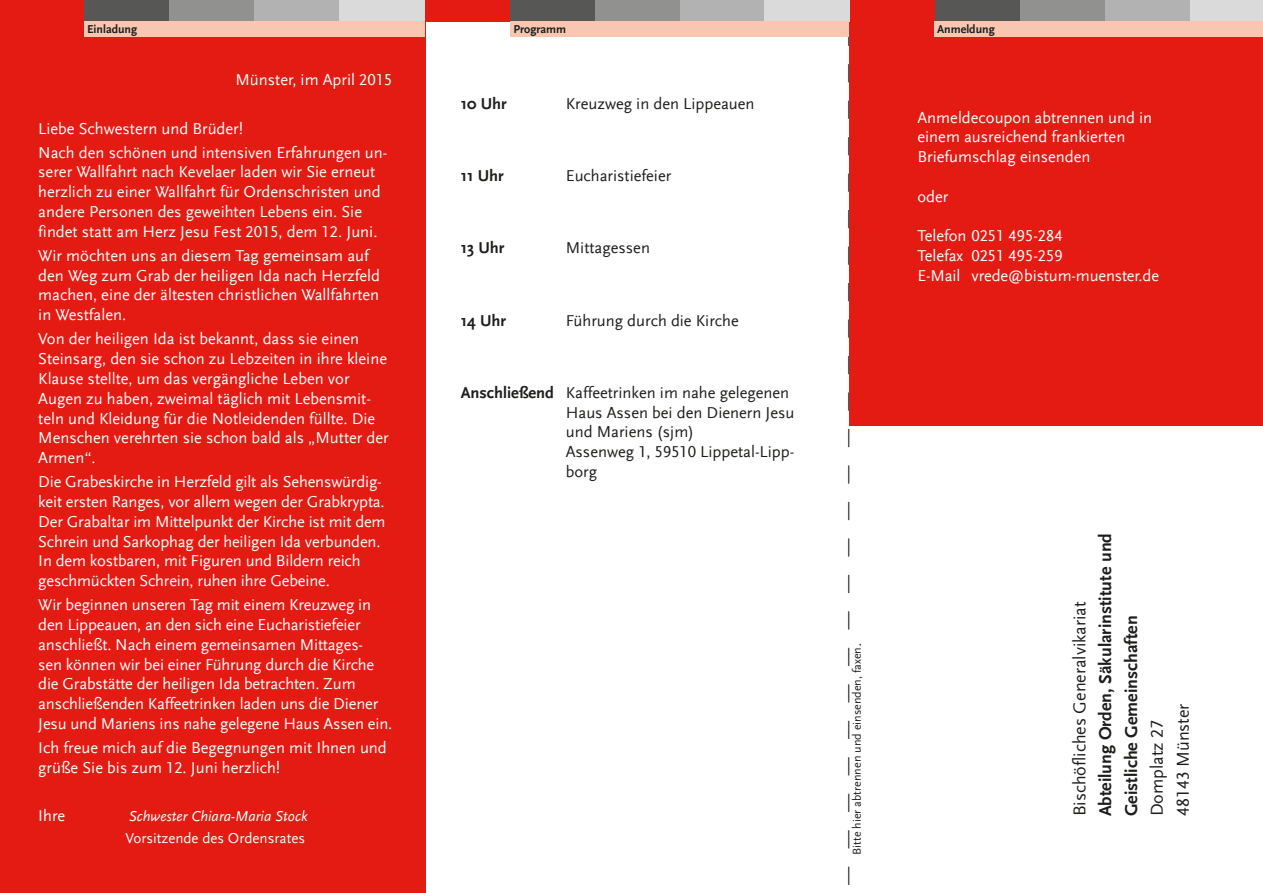
<style>
.page{position:relative;width:1263px;height:893px;background:#fff}
.page>*{position:absolute;margin:0;border:0;box-sizing:border-box;transform-origin:0 0}
.Fließtext{font:700 18px "Scala Sans";color:#1d1d1b}
.Fließtext-2{font:18px "Scala Sans LF";color:#1d1d1b}
.Fließtext-3{font:16.5px/19.8px "Scala Sans LF";color:#fff}
.Einzug{font:16.5px/19.8px "Scala Sans LF";color:#1d1d1b}
.Einzug-2{font:700 16.5px "Scala Sans";color:#1d1d1b}
.Fließtext-4{font:italic 15px "Scala Sans";color:#fff}
.Fließtext-5{font:15px "Scala Sans LF";color:#fff}
.t1{font:12px "Scala Sans LF";color:#1d1d1b}
.Fließ_fett{font:700 12px "Scala Sans";color:#1d1d1b}
.s1{font-family:"Scala Sans";font-weight:700}
.s2{font-family:"Times New Roman";font-size:18px}
</style>
<div class="page">
<div style="left:0;top:0;width:425px;height:893px;background:#e41b13"></div>
<div style="left:849px;top:0;width:414px;height:425px;background:#e41b13"></div>
<div style="left:85px;top:0;width:85px;height:21px;background:#575756"></div>
<div style="left:170px;top:0;width:85px;height:21px;background:#919190"></div>
<div style="left:255px;top:0;width:85px;height:21px;background:#b2b2b2"></div>
<div style="left:340px;top:0;width:85px;height:21px;background:#dadada"></div>
<div style="left:935px;top:0;width:85px;height:21px;background:#575756"></div>
<div style="left:1020px;top:0;width:85px;height:21px;background:#919190"></div>
<div style="left:1105px;top:0;width:85px;height:21px;background:#b2b2b2"></div>
<div style="left:1190px;top:0;width:73px;height:21px;background:#dadada"></div>
<div style="left:85px;top:21px;width:340px;height:15px;background:#f9c7b1"></div>
<div style="left:934px;top:21px;width:329px;height:15px;background:#f9c7b1"></div>
<svg style="left:848px;top:36px;width:1px;height:849px"></svg>
<div style="left:425px;top:0;width:85px;height:21px;background:#e41b13"></div>
<div style="left:510px;top:0;width:85px;height:21px;background:#575756"></div>
<div style="left:595px;top:0;width:85px;height:21px;background:#919190"></div>
<div style="left:680px;top:0;width:85px;height:21px;background:#b2b2b2"></div>
<div style="left:765px;top:0;width:85px;height:21px;background:#dadada"></div>
<div style="left:510px;top:21px;width:339px;height:15px;background:#f9c7b1"></div>
<p class="Fließ_fett" style="left:87px;top:23px;width:52px">Einladung</p>
<p class="Fließ_fett" style="left:513px;top:23px;width:54px">Programm</p>
<p class="Fließtext-3" style="left:235px;top:71px;width:158px">Münster, im April 2015</p>
<p class="Fließtext-3" style="left:38px;top:119px;width:206px">Liebe Schwestern und Brüder!</p>
<p class="Fließtext-3" style="left:38px;top:143px;width:351px">Nach den schönen und intensiven Erfahrungen un&shy;serer Wallfahrt nach Kevelaer laden wir Sie erneut herzlich zu einer Wallfahrt für Ordenschristen und andere Personen des geweihten Lebens ein. Sie findet statt am Herz Jesu Fest 2015, dem 12. Juni.</p>
<p class="Fließtext-3" style="left:38px;top:246px;width:343px">Wir möchten uns an diesem Tag gemeinsam auf den Weg zum Grab der heiligen Ida nach Herzfeld machen, eine der ältesten christlichen Wallfahrten in Westfalen.</p>
<p class="Fließtext-3" style="left:38px;top:329px;width:352px">Von der heiligen Ida ist bekannt, dass sie einen Steinsarg, den sie schon zu Lebzeiten in ihre kleine Klause stellte, um das vergängliche Leben vor Augen zu haben, zweimal täglich mit Lebensmit&shy;teln und Kleidung für die Notleidenden füllte. Die Menschen verehrten sie schon bald als „Mutter der Armen“.</p>
<p class="Fließtext-3" style="left:38px;top:472px;width:349px">Die Grabeskirche in Herzfeld gilt als Sehenswürdig&shy;keit ersten Ranges, vor allem wegen der Grabkrypta.<br>Der Grabaltar im Mittelpunkt der Kirche ist mit dem Schrein und Sarkophag der heiligen Ida verbunden.<br>In dem kostbaren, mit Figuren und Bildern reich geschmückten Schrein, ruhen ihre Gebeine.</p>
<p class="Fließtext-3" style="left:38px;top:595px;width:356px">Wir beginnen unseren Tag mit einem Kreuzweg in den Lippeauen, an den sich eine Eucharistiefeier anschließt. Nach einem gemeinsamen Mittages-<br>sen können wir bei einer Führung durch die Kirche die Grabstätte der heiligen Ida betrachten. Zum anschließenden Kaffeetrinken laden uns die Diener Jesu und Mariens ins nahe gelegene Haus Assen ein.</p>
<p class="Fließtext-3" style="left:38px;top:738px;width:350px">Ich freue mich auf die Begegnungen mit Ihnen und grüße Sie bis zum 12. Juni herzlich!</p>
<p class="Fließtext-3" style="left:38px;top:806px;width:29px">Ihre</p>
<p class="Fließtext-4" style="left:129px;top:808px;width:180px">Schwester Chiara-Maria Stock</p>
<p class="Fließtext-5" style="left:125px;top:830px;width:181px">Vorsitzende des Ordensrates</p>
<p class="Einzug-2" style="left:461px;top:95px;width:48px">10 Uhr</p>
<p class="Einzug" style="left:566px;top:94px;width:190px">Kreuzweg in den Lippeauen</p>
<p class="Einzug-2" style="left:461px;top:167px;width:45px">11 Uhr</p>
<p class="Einzug" style="left:566px;top:166px;width:107px">Eucharistiefeier</p>
<p class="Einzug-2" style="left:461px;top:239px;width:45px">13 Uhr</p>
<p class="Einzug" style="left:566px;top:239px;width:86px">Mittagessen</p>
<p class="Einzug-2" style="left:461px;top:311px;width:47px">14 Uhr</p>
<p class="Einzug" style="left:566px;top:311px;width:175px">Führung durch die Kirche</p>
<p class="Einzug" style="left:566px;top:383px;width:230px;text-indent:-105px"><span class="s1">Anschließend</span> Kaffeetrinken im nahe gelegenen<br>Haus Assen bei den Dienern Jesu und Mariens (sjm)<br>Assenweg 1, 59510 Lippetal-Lipp&shy;borg</p>
<p class="Fließ_fett" style="left:937px;top:23px;width:59px">Anmeldung</p>
<p class="Fließtext-3" style="left:917px;top:108px;width:236px">Anmeldecoupon abtrennen und in einem ausreichend frankierten</p>
<p class="Fließtext-3" style="left:917px;top:147px;width:175px">Briefumschlag einsenden</p>
<p class="Fließtext-3" style="left:917px;top:187px;width:32px">oder</p>
<p class="Fließtext-3" style="left:917px;top:227px;width:147px">Telefon 0251 495-284</p>
<p class="Fließtext-3" style="left:917px;top:246px;width:147px">Telefax 0251 495-259</p>
<p class="Fließtext-3" style="left:917px;top:266px;width:243px">E-Mail vrede@bistum-muenster.de</p>
<p class="t1" style="left:850px;top:855px;width:214px;rotate:-90deg">Bitte hier abtrennen und einsenden, faxen<span class="s2">.</span></p>
<p class="Fließtext-2" style="left:1070px;top:816px;width:217px;rotate:-90deg">Bischöfliches Generalvikariat</p>
<p class="Fließtext" style="left:1095px;top:816px;width:285px;rotate:-90deg">Abteilung Orden, Säkularinstitute und</p>
<p class="Fließtext" style="left:1121px;top:816px;width:202px;rotate:-90deg">Geistliche Gemeinschaften</p>
<p class="Fließtext-2" style="left:1147px;top:816px;width:98px;rotate:-90deg">Domplatz 27</p>
<p class="Fließtext-2" style="left:1173px;top:816px;width:114px;rotate:-90deg">48143 Münster</p>
</div>
